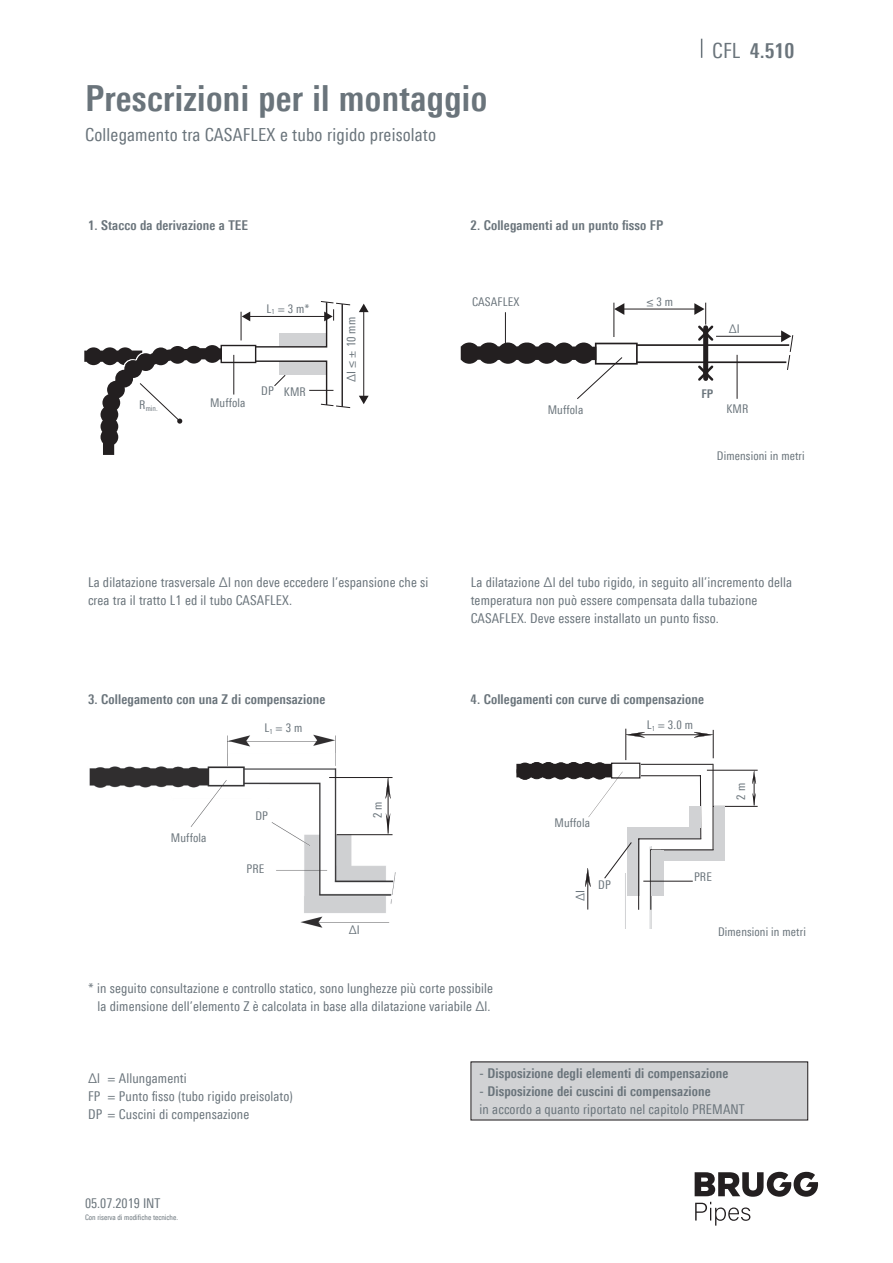
<style>
.page{position:relative;width:893px;height:1263px;background:#fff}
.page>*{position:absolute;margin:0;border:0;box-sizing:border-box;transform-origin:0 0}
.Titel{font:700 36px "Linotype Univers 620 Cn";letter-spacing:.01em;color:#6a747b}
.Pagina_Text{font:700 21px "Linotype Univers 620 Cn";color:#6a747b}
.Untertitel{font:18px "Linotype Univers 420 Cn";letter-spacing:.01em;color:#6a747b}
.Grundtext{font:13.5px/18px "Linotype Univers 420 Cn";letter-spacing:.01em;color:#6a747b}
.Inhalt_Zwischentitel{font:700 13.5px "Linotype Univers 620 Cn";letter-spacing:.01em;color:#6a747b}
.Grundtext-2{font:700 13.5px "Linotype Univers 620 Cn";letter-spacing:.01em;color:#6a747b}
.Grundtext-3{font:12px "Linotype Univers 420 Cn";letter-spacing:.01em;color:#6a747b}
.Grundtext-4{font:700 12px "Linotype Univers 620 Cn";color:#6a747b}
.Grundtext-5{font:7.5px "Linotype Univers 420 Cn";color:#6a747b}
.s1{font-family:"Linotype Univers 420 Cn";font-weight:400}
</style>
<div class="page">
<svg style="left:701px;top:39px;width:1px;height:19px"></svg>
<svg style="left:695px;top:1172px;width:123px;height:53px"></svg>
<div style="left:516px;top:764px;width:100px;height:13px;background:#231f20"></div>
<hr style="left:626px;top:729px;width:1px;height:31px;background:#231f20">
<div style="left:517px;top:763px;width:16px;height:16px;border:1px solid #231f20;border-radius:50%"></div>
<div style="left:529px;top:762px;width:16px;height:17px;background:#231f20;border-radius:50%"></div>
<div style="left:529px;top:762px;width:16px;height:17px;border:1px solid #231f20;border-radius:50%"></div>
<div style="left:540px;top:762px;width:16px;height:17px;background:#231f20;border-radius:50%"></div>
<div style="left:540px;top:762px;width:16px;height:17px;border:1px solid #231f20;border-radius:50%"></div>
<div style="left:553px;top:763px;width:16px;height:16px;background:#231f20;border-radius:50%"></div>
<div style="left:553px;top:763px;width:16px;height:16px;border:1px solid #231f20;border-radius:50%"></div>
<div style="left:566px;top:762px;width:16px;height:17px;background:#231f20;border-radius:50%"></div>
<div style="left:566px;top:762px;width:15px;height:17px;border:1px solid #231f20;border-radius:50%"></div>
<div style="left:579px;top:762px;width:16px;height:17px;border:1px solid #231f20;border-radius:50%"></div>
<hr style="left:638px;top:838px;width:1px;height:72px;background:#231f20">
<hr style="left:650px;top:849px;width:1px;height:61px;background:#231f20">
<svg style="left:585px;top:730px;width:173px;height:179px"></svg>
<div style="left:471px;top:1062px;width:337px;height:58px;background:#d1d2d4"></div>
<img style="left:89px;top:734px;width:307px;height:194px">
<hr style="left:329px;top:777px;width:63px;height:1px;background:#231f20">
<hr style="left:337px;top:834px;width:55px;height:1px;background:#231f20">
<svg style="left:386px;top:778px;width:4px;height:20px"></svg>
<hr style="left:388px;top:792px;width:1px;height:41px;background:#231f20">
<svg style="left:386px;top:813px;width:4px;height:21px"></svg>
<hr style="left:363px;top:311px;width:1px;height:86px;background:#231f20">
<svg style="left:359px;top:304px;width:10px;height:8px"></svg>
<svg style="left:359px;top:396px;width:10px;height:8px"></svg>
<svg style="left:84px;top:301px;width:267px;height:154px"></svg>
<hr style="left:716px;top:336px;width:67px;height:1px;background:#231f20">
<hr style="left:637px;top:344px;width:152px;height:2px;background:#231f20">
<hr style="left:637px;top:361px;width:149px;height:2px;background:#231f20">
<svg style="left:781px;top:330px;width:12px;height:40px"></svg>
<svg style="left:461px;top:303px;width:277px;height:96px"></svg>
<div style="left:208px;top:415px;width:161px;height:55px;background:#fff"></div>
<p class="Titel" style="left:85px;top:77px;width:404px">Prescrizioni per il montaggio</p>
<p class="Untertitel" style="left:85px;top:124px;width:352px">Collegamento tra CASAFLEX e tubo rigido preisolato</p>
<p class="Pagina_Text" style="left:712px;top:38px;width:84px"><span class="s1">CFL</span> 4.510</p>
<p class="Inhalt_Zwischentitel" style="left:88px;top:217px;width:162px">1. Stacco da derivazione a TEE</p>
<p class="Inhalt_Zwischentitel" style="left:470px;top:217px;width:194px">2. Collegamenti ad un punto fisso FP</p>
<p class="Grundtext-5" style="left:139px;top:404px;width:20px"><sup>R</sup>min.</p>
<p class="Grundtext-3" style="left:267px;top:302px;width:45px">L<sub>1</sub> = 3 m*</p>
<p class="Grundtext-3" style="left:210px;top:395px;width:37px">Muffola</p>
<p class="Grundtext-3" style="left:261px;top:384px;width:14px">DP</p>
<p class="Grundtext-3" style="left:284px;top:385px;width:23px">KMR</p>
<p class="Grundtext-3" style="left:344px;top:382px;width:66px;rotate:-90deg">∆I ≤ ± 10 mm</p>
<p class="Grundtext-3" style="left:472px;top:295px;width:49px">CASAFLEX</p>
<p class="Grundtext-3" style="left:646px;top:295px;width:28px">≤ 3 m</p>
<p class="Grundtext-3" style="left:548px;top:402px;width:37px">Muffola</p>
<p class="Grundtext-3" style="left:729px;top:321px;width:13px">∆I</p>
<p class="Grundtext-4" style="left:701px;top:386px;width:13px">FP</p>
<p class="Grundtext-3" style="left:726px;top:402px;width:23px">KMR</p>
<p class="Grundtext-3" style="left:717px;top:449px;width:89px">Dimensioni in metri</p>
<p class="Grundtext" style="left:88px;top:574px;width:342px">La dilatazione trasversale ∆l non deve eccedere l’espansione che si crea tra il tratto L1 ed il tubo CASAFLEX.</p>
<p class="Grundtext" style="left:471px;top:574px;width:323px">La dilatazione ∆l del tubo rigido, in seguito all’incremento della temperatura non può essere compensata dalla tubazione</p>
<p class="Grundtext" style="left:471px;top:610px;width:250px">CASAFLEX. Deve essere installato un punto fisso.</p>
<p class="Inhalt_Zwischentitel" style="left:88px;top:691px;width:239px">3. Collegamento con una Z di compensazione</p>
<p class="Inhalt_Zwischentitel" style="left:470px;top:691px;width:235px">4. Collegamenti con curve di compensazione</p>
<p class="Grundtext-3" style="left:171px;top:830px;width:37px">Muffola</p>
<p class="Grundtext-3" style="left:264px;top:721px;width:39px">L<sub>1</sub> = 3 m</p>
<p class="Grundtext-3" style="left:255px;top:808px;width:14px">DP</p>
<p class="Grundtext-3" style="left:246px;top:862px;width:19px">PRE</p>
<p class="Grundtext-3" style="left:371px;top:818px;width:18px;rotate:-90deg">2 m</p>
<p class="Grundtext-3" style="left:349px;top:923px;width:13px">∆I</p>
<p class="Grundtext" style="left:88px;top:979px;width:406px">* in seguito consultazione e controllo statico, sono lunghezze più corte possibile</p>
<p class="Grundtext" style="left:98px;top:997px;width:395px">la dimensione dell’elemento Z è calcolata in base alla dilatazione variabile ∆l.</p>
<p class="Grundtext-3" style="left:554px;top:815px;width:37px">Muffola</p>
<p class="Grundtext-3" style="left:573px;top:901px;width:13px;rotate:-90deg">∆I</p>
<p class="Grundtext-3" style="left:598px;top:878px;width:14px">DP</p>
<p class="Grundtext-3" style="left:647px;top:718px;width:48px">L<sub>1</sub> = 3.0 m</p>
<p class="Grundtext-3" style="left:734px;top:800px;width:18px;rotate:-90deg">2 m</p>
<p class="Grundtext-3" style="left:694px;top:869px;width:19px">PRE</p>
<p class="Grundtext-3" style="left:718px;top:925px;width:89px">Dimensioni in metri</p>
<p class="Grundtext" style="left:88px;top:1069px;width:100px">∆l = Allungamenti</p>
<p class="Grundtext" style="left:88px;top:1087px;width:206px">FP = Punto fisso (tubo rigido preisolato)</p>
<p class="Grundtext" style="left:88px;top:1105px;width:163px">DP = Cuscini di compensazione</p>
<p class="Grundtext" style="left:85px;top:1194px;width:77px">05.07.2019 INT</p>
<p class="Grundtext-5" style="left:85px;top:1213px;width:95px">Con riserva di modifiche tecniche.</p>
<p class="Grundtext-2" style="left:480px;top:1065px;width:250px">- Disposizione degli elementi di compensazione</p>
<p class="Grundtext-2" style="left:480px;top:1083px;width:233px">- Disposizione dei cuscini di compensazione</p>
<p class="Grundtext" style="left:480px;top:1100px;width:267px">in accordo a quanto riportato nel capitolo PREMANT</p>
</div>
